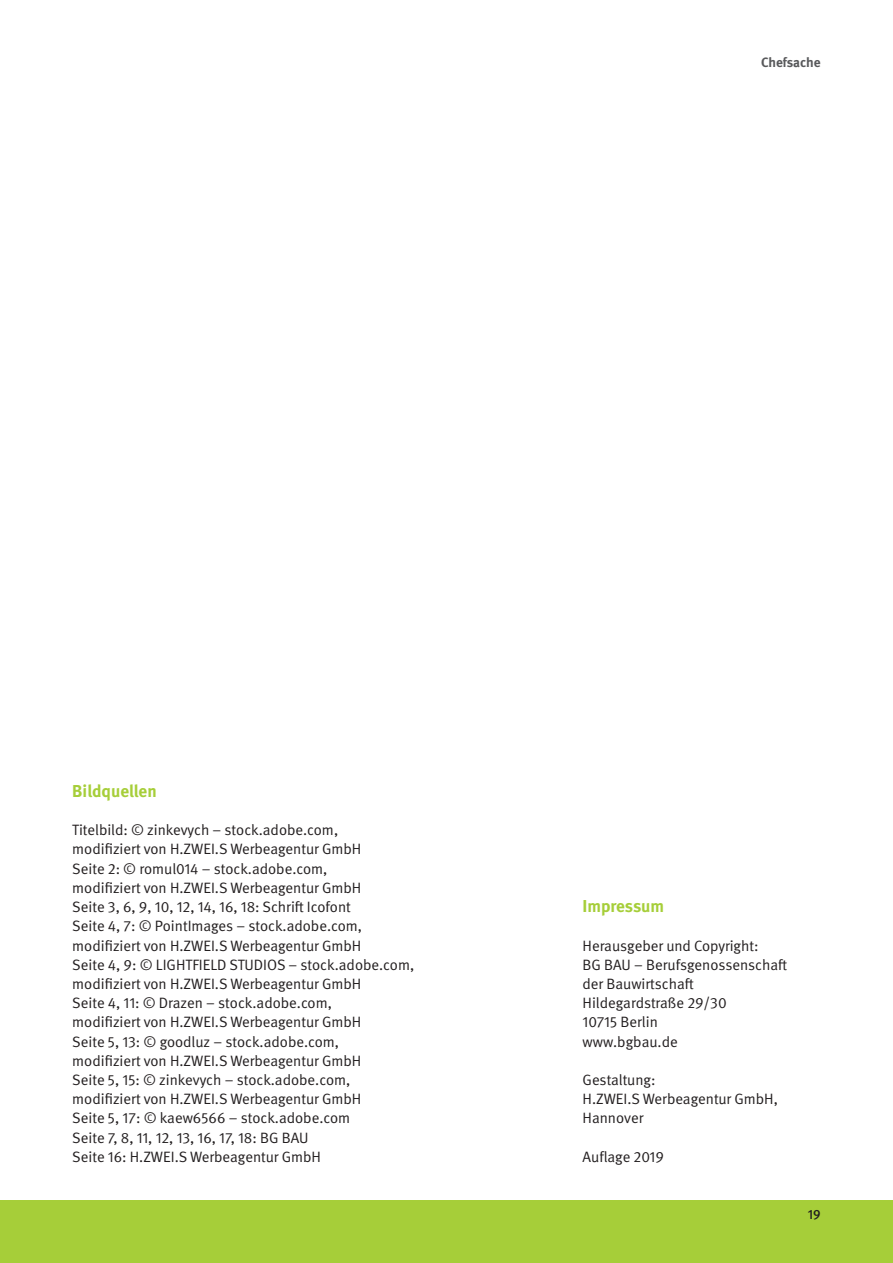
<style>
.page{position:relative;width:893px;height:1263px;background:#fff}
.page>*{position:absolute;margin:0;border:0;box-sizing:border-box;transform-origin:0 0}
.t1{font:700 17.25px "DGUV Meta";color:#a6ce39}
.t2{font:15px/19.2px "DGUV Meta";color:#231f20}
.t3{font:700 13.5px "DGUV Meta";color:#58595b}
.t4{font:500 13.5px "DGUV Meta";color:#231f20}
</style>
<div class="page">
<div style="left:0;top:1200px;width:893px;height:63px;background:#a6ce39"></div>
<p class="t3" style="left:761px;top:57px;width:61px">Chefsache</p>
<p class="t1" style="left:72px;top:784px;width:86px">Bildquellen</p>
<p class="t2" style="left:72px;top:822px;width:343px">Titelbild: © zinkevych – stock.adobe.com,<br>modifiziert von H.ZWEI.S Werbeagentur GmbH<br>Seite 2: © romul014 – stock.adobe.com,<br>modifiziert von H.ZWEI.S Werbeagentur GmbH<br>Seite 3, 6, 9, 10, 12, 14, 16, 18: Schrift Icofont<br>Seite 4, 7: © PointImages – stock.adobe.com, modifiziert von H.ZWEI.S Werbeagentur GmbH<br>Seite 4, 9: © LIGHTFIELD STUDIOS – stock.adobe.com, modifiziert von H.ZWEI.S Werbeagentur GmbH<br>Seite 4, 11: © Drazen – stock.adobe.com,<br>modifiziert von H.ZWEI.S Werbeagentur GmbH<br>Seite 5, 13: © goodluz – stock.adobe.com,<br>modifiziert von H.ZWEI.S Werbeagentur GmbH<br>Seite 5, 15: © zinkevych – stock.adobe.com, modifiziert von H.ZWEI.S Werbeagentur GmbH<br>Seite 5, 17: © kaew6566 – stock.adobe.com<br>Seite 7, 8, 11, 12, 13, 16, 17, 18: BG BAU<br>Seite 16: H.ZWEI.S Werbeagentur GmbH</p>
<p class="t1" style="left:583px;top:900px;width:83px">Impressum</p>
<p class="t2" style="left:583px;top:937px;width:206px">Herausgeber und Copyright:<br>BG BAU – Berufsgenossenschaft der Bauwirtschaft<br>Hildegardstraße 29/30<br>10715 Berlin<br>www.bgbau.de</p>
<p class="t2" style="left:583px;top:1071px;width:197px">Gestaltung:<br>H.ZWEI.S Werbeagentur GmbH,<br>Hannover</p>
<p class="t2" style="left:583px;top:1148px;width:83px">Auflage 2019</p>
<p class="t4" style="left:808px;top:1209px;width:14px">19</p>
</div>
